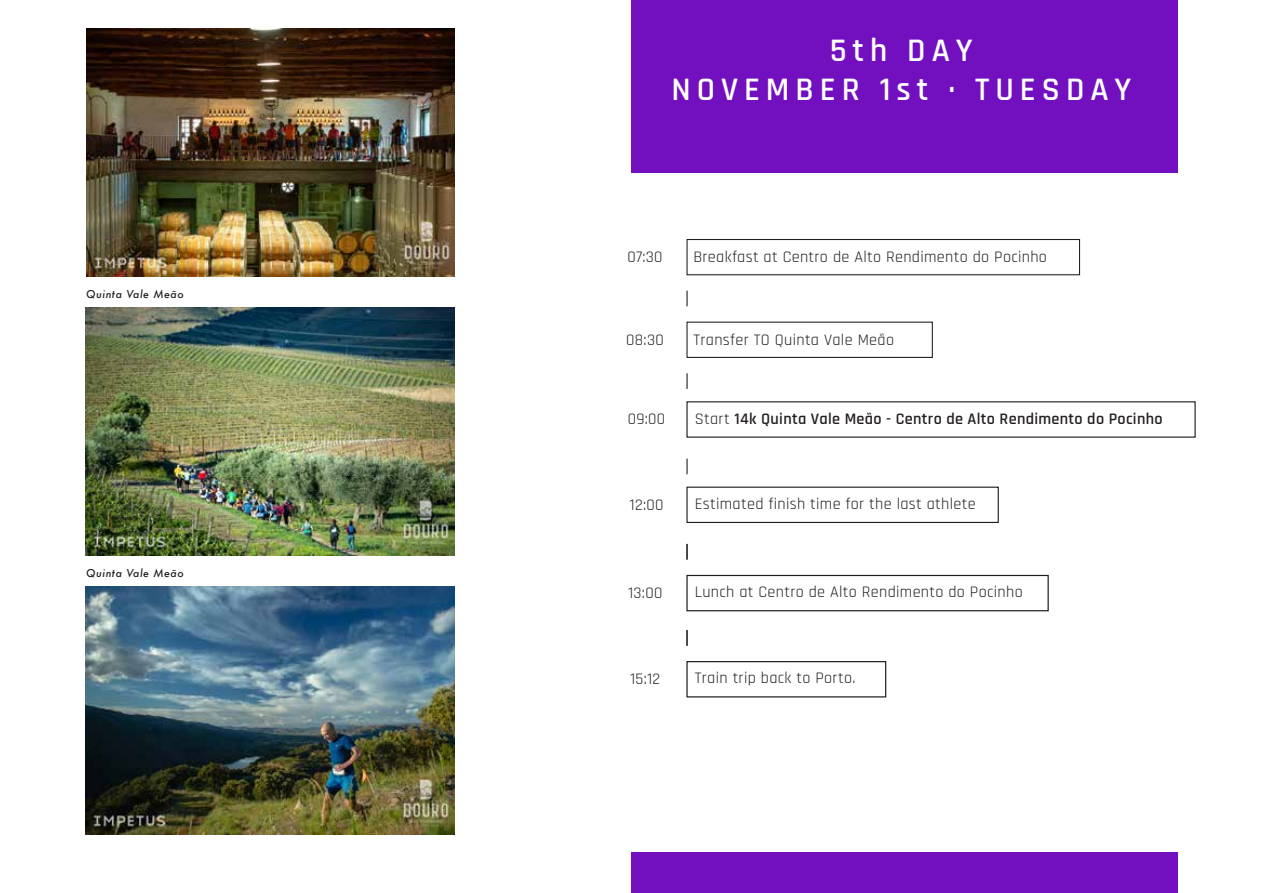
<style>
.page{position:relative;width:1263px;height:893px;background:#fff}
.page>*{position:absolute;margin:0;border:0;box-sizing:border-box;transform-origin:0 0}
.t1{font:600 33.15px/39.8px "Rajdhani";letter-spacing:.18em;color:#fff;text-align:center}
.t2{font:16.2px "Rajdhani";letter-spacing:.02em;color:#231f20}
.t3{font:600 16.2px "Rajdhani";letter-spacing:.02em;color:#231f20}
.t4{font:italic 500 10.5px "Futura";letter-spacing:.05em;color:#231f20}
.s1{font-weight:400}
</style>
<div class="page">
<div style="left:631px;top:0;width:546px;height:172px;background:#7210bf"></div>
<div style="left:631px;top:853px;width:546px;height:40px;background:#7210bf"></div>
<div style="left:686px;top:322px;width:247px;height:36px;border:1px solid #231f20"></div>
<svg style="left:686px;top:373px;width:2px;height:16px"></svg>
<div style="left:686px;top:239px;width:394px;height:36px;border:1px solid #231f20"></div>
<svg style="left:686px;top:291px;width:2px;height:15px"></svg>
<div style="left:686px;top:487px;width:313px;height:36px;border:1px solid #231f20"></div>
<svg style="left:686px;top:459px;width:2px;height:15px"></svg>
<svg style="left:686px;top:544px;width:2px;height:16px"></svg>
<div style="left:686px;top:575px;width:363px;height:36px;border:1px solid #231f20"></div>
<svg style="left:686px;top:630px;width:2px;height:16px"></svg>
<div style="left:686px;top:661px;width:200px;height:36px;border:1px solid #231f20"></div>
<img style="left:86px;top:29px;width:368px;height:248px">
<img style="left:85px;top:308px;width:369px;height:248px">
<img style="left:85px;top:587px;width:369px;height:247px">
<p class="t4" style="left:86px;top:286px;width:99px">Quinta Vale Meão</p>
<p class="t4" style="left:86px;top:566px;width:99px">Quinta Vale Meão</p>
<h1 class="t1" style="left:671px;top:31px;width:461px">5th DAY<br>NOVEMBER 1st · TUESDAY</h1>
<p class="t2" style="left:627px;top:248px;width:37px">07:30</p>
<p class="t2" style="left:693px;top:248px;width:355px">Breakfast at Centro de Alto Rendimento do Pocinho</p>
<p class="t2" style="left:626px;top:331px;width:39px">08:30</p>
<p class="t2" style="left:628px;top:410px;width:39px">09:00</p>
<p class="t2" style="left:693px;top:331px;width:202px">Transfer TO Quinta Vale Meão</p>
<p class="t3" style="left:695px;top:409px;width:469px"><span class="s1">Start</span> 14k Quinta Vale Meão - Centro de Alto Rendimento do Pocinho</p>
<p class="t2" style="left:630px;top:495px;width:35px">12:00</p>
<p class="t2" style="left:695px;top:495px;width:282px">Estimated finish time for the last athlete</p>
<p class="t2" style="left:628px;top:583px;width:36px">13:00</p>
<p class="t2" style="left:695px;top:583px;width:329px">Lunch at Centro de Alto Rendimento do Pocinho</p>
<p class="t2" style="left:630px;top:670px;width:32px">15:12</p>
<p class="t2" style="left:695px;top:669px;width:162px">Train trip back to Porto.</p>
</div>
